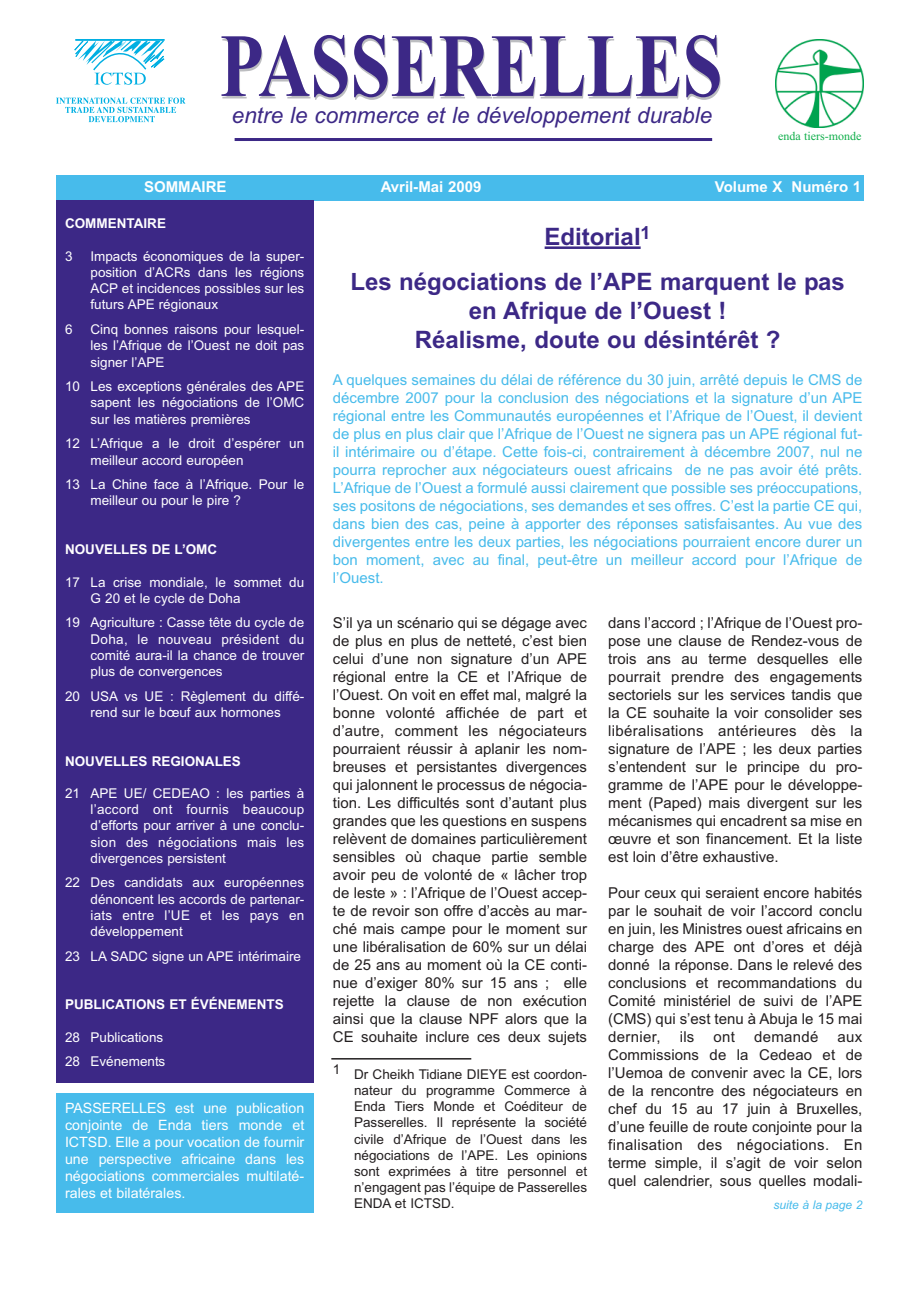
<style>
.page{position:relative;width:920px;height:1290px;background:#fff}
.page>*{position:absolute;margin:0;border:0;box-sizing:border-box;transform-origin:0 0}
.t1{font:700 90px "Times New Roman";color:#3c2886;scale:.8 1}
.t2{font:700 24px/45px "Arial";color:#3c2886;text-align:center}
.t3{font:italic 22.5px "Arial";color:#3c2886}
.t4{font:15px/18px "Arial";color:#231f20;text-align:justify}
.t5{font:15px/18px "Arial";color:#47bbeb;text-align:justify}
.t6{font:700 15px "Arial";color:#fff}
.t7{font:15px "Arial";letter-spacing:.02em;color:#231f20}
.t8{font:14.25px/17.1px "Arial";color:#fff;text-align:justify}
.t9{font:13.5px/16.2px "Arial";color:#fff;text-align:justify}
.t10{font:13.5px/16.2px "Arial";color:#231f20;text-align:justify}
.t11{font:700 13.5px "Arial";color:#fff}
.t12{font:12px "Times New Roman";color:#11af4b}
.t13{font:italic 12px "Arial";color:#47bbeb}
</style>
<div class="page">
<div style="left:56px;top:175px;width:808px;height:26px;background:#47bbeb"></div>
<hr style="left:235px;top:138px;width:477px;height:3px;background:#3c2886">
<img style="left:775px;top:39px;width:89px;height:89px">
<svg style="left:56px;top:98px;width:129px;height:24px"></svg>
<svg style="left:74px;top:39px;width:91px;height:46px"></svg>
<div style="left:56px;top:1093px;width:257px;height:120px;background:#47bbeb"></div>
<hr style="left:545px;top:246px;width:96px;height:3px;background:#3c2886">
<hr style="left:331px;top:1058px;width:140px;height:1px;background:#231f20">
<div style="left:56px;top:201px;width:257px;height:882px;background:#3c2886"></div>
<h1 class="t1" style="left:220px;top:12px;width:630px">PASSERELLES</h1>
<h3 class="t3" style="left:232px;top:102px;width:482px">entre le commerce et le développement durable</h3>
<p class="t12" style="left:778px;top:129px;width:85px">enda tiers-monde</p>
<p class="t6" style="left:144px;top:178px;width:84px">SOMMAIRE</p>
<p class="t6" style="left:381px;top:178px;width:102px">Avril-Mai 2009</p>
<p class="t6" style="left:715px;top:178px;width:148px">Volume X Numéro 1</p>
<p class="t11" style="left:65px;top:216px;width:102px">COMMENTAIRE</p>
<p class="t9" style="left:65px;top:248px;width:9px">3</p>
<p class="t9" style="left:91px;top:248px;width:215px">Impacts économiques de la super&shy;position d’ACRs dans les régions ACP et incidences possibles sur les futurs APE régionaux</p>
<p class="t9" style="left:65px;top:321px;width:9px">6</p>
<p class="t9" style="left:91px;top:321px;width:215px">Cinq bonnes raisons pour lesquel&shy;les l’Afrique de l’Ouest ne doit pas signer l’APE</p>
<p class="t9" style="left:91px;top:378px;width:215px;text-indent:-26px">10 Les exceptions générales des APE sapent les négociations de l’OMC sur les matières premières</p>
<p class="t9" style="left:91px;top:436px;width:215px;text-indent:-26px">12 L’Afrique a le droit d’espérer un meilleur accord européen</p>
<p class="t9" style="left:91px;top:476px;width:215px;text-indent:-26px">13 La Chine face à l’Afrique. Pour le meilleur ou pour le pire ?</p>
<p class="t11" style="left:65px;top:541px;width:154px">NOUVELLES DE L’OMC</p>
<p class="t9" style="left:91px;top:574px;width:215px;text-indent:-26px">17 La crise mondiale, le sommet du<br>G 20 et le cycle de Doha</p>
<p class="t9" style="left:91px;top:615px;width:215px;text-indent:-26px">19 Agriculture : Casse tête du cycle de Doha, le nouveau président du comité aura-il la chance de trouver plus de convergences</p>
<p class="t9" style="left:65px;top:688px;width:241px;text-align:center">20 USA vs UE : Règlement du diffé&shy;rend sur le bœuf aux hormones</p>
<p class="t11" style="left:65px;top:753px;width:177px">NOUVELLES REGIONALES</p>
<p class="t9" style="left:91px;top:785px;width:215px;text-indent:-26px">21 APE UE/ CEDEAO : les parties à l’accord ont fournis beaucoup d’efforts pour arriver à une conclu&shy;sion des négociations mais les divergences persistent</p>
<p class="t9" style="left:91px;top:875px;width:215px;text-indent:-26px">22 Des candidats aux européennes dénoncent les accords de partenar&shy;iats entre l’UE et les pays en développement</p>
<p class="t9" style="left:65px;top:948px;width:237px">23 LA SADC signe un APE intérimaire</p>
<p class="t11" style="left:65px;top:997px;width:220px">PUBLICATIONS ET ÉVÉNEMENTS</p>
<p class="t9" style="left:65px;top:1025px;width:102px;line-height:24.8px">28 Publications<br>28 Evénements</p>
<p class="t8" style="left:65px;top:1099px;width:241px">PASSERELLES est une publication conjointe de Enda tiers monde et ICTSD. Elle a pour vocation de fournir une perspective africaine dans les négociations commerciales multilaté&shy;rales et bilatérales.</p>
<h2 class="t2" style="left:351px;top:214px;width:496px">Editorial<sup>1<br></sup>Les négociations de l’APE marquent le pas</h2>
<h2 class="t2" style="left:415px;top:296px;width:367px;line-height:28.8px">en Afrique de l’Ouest !<br>Réalisme, doute ou désintérêt ?</h2>
<p class="t5" style="left:333px;top:370px;width:531px">A quelques semaines du délai de référence du 30 juin, arrêté depuis le CMS de décembre 2007 pour la conclusion des négociations et la signature d’un APE régional entre les Communautés européennes et l’Afrique de l’Ouest, il devient de plus en plus clair que l’Afrique de l’Ouest ne signera pas un APE régional fut&shy;il intérimaire ou d’étape. Cette fois-ci, contrairement à décembre 2007, nul ne pourra reprocher aux négociateurs ouest africains de ne pas avoir été prêts.<br>L’Afrique de l’Ouest a formulé aussi clairement que possible ses préoccupations, ses positons de négociations, ses demandes et ses offres. C’est la partie CE qui, dans bien des cas, peine à apporter des réponses satisfaisantes. Au vue des divergentes entre les deux parties, les négociations pourraient encore durer un bon moment, avec au final, peut-être un meilleur accord pour l’Afrique de l’Ouest.</p>
<p class="t4" style="left:333px;top:614px;width:256px">S’il ya un scénario qui se dégage avec de plus en plus de netteté, c’est bien celui d’une non signature d’un APE régional entre la CE et l’Afrique de l’Ouest. On voit en effet mal, malgré la bonne volonté affichée de part et d’autre, comment les négociateurs pourraient réussir à aplanir les nom&shy;breuses et persistantes divergences qui jalonnent le processus de négocia&shy;tion. Les difficultés sont d’autant plus grandes que les questions en suspens relèvent de domaines particulièrement sensibles où chaque partie semble avoir peu de volonté de « lâcher trop de leste » : l’Afrique de l’Ouest accep&shy;te de revoir son offre d’accès au mar&shy;ché mais campe pour le moment sur une libéralisation de 60% sur un délai de 25 ans au moment où la CE conti&shy;nue d’exiger 80% sur 15 ans ; elle rejette la clause de non exécution ainsi que la clause NPF alors que la CE souhaite inclure ces deux sujets</p>
<p class="t4" style="left:608px;top:614px;width:256px">dans l’accord ; l’Afrique de l’Ouest pro&shy;pose une clause de Rendez-vous de trois ans au terme desquelles elle pourrait prendre des engagements sectoriels sur les services tandis que la CE souhaite la voir consolider ses libéralisations antérieures dès la signature de l’APE ; les deux parties s’entendent sur le principe du pro&shy;gramme de l’APE pour le développe&shy;ment (Paped) mais divergent sur les mécanismes qui encadrent sa mise en œuvre et son financement. Et la liste est loin d’être exhaustive.</p>
<p class="t4" style="left:608px;top:884px;width:256px">Pour ceux qui seraient encore habités par le souhait de voir l’accord conclu en juin, les Ministres ouest africains en charge des APE ont d’ores et déjà donné la réponse. Dans le relevé des conclusions et recommandations du Comité ministériel de suivi de l’APE (CMS) qui s’est tenu à Abuja le 15 mai dernier,</p>
<p class="t4" style="left:680px;top:1028px;width:16px">ils</p>
<p class="t4" style="left:713px;top:1028px;width:23px">ont</p>
<p class="t7" style="left:754px;top:1028px;width:66px">demandé</p>
<p class="t4" style="left:608px;top:1028px;width:256px;text-indent:229px">aux Commissions de la Cedeao et de l’Uemoa de convenir avec la CE, lors de la rencontre des négociateurs en chef du 15 au 17 juin à Bruxelles, d’une feuille de route conjointe pour la finalisation des négociations. En terme simple, il s’agit de voir selon quel calendrier, sous quelles modali-</p>
<p class="t13" style="left:773px;top:1197px;width:90px">suite à la page 2</p>
<p class="t10" style="left:354px;top:1066px;width:235px;text-indent:-21px">1 Dr Cheikh Tidiane DIEYE est coordon&shy;nateur du programme Commerce à Enda Tiers Monde et Coéditeur de Passerelles. Il représente la société civile d’Afrique de l’Ouest dans les négociations de l’APE. Les opinions sont exprimées à titre personnel et n’engagent pas l’équipe de Passerelles ENDA et ICTSD.</p>
</div>
